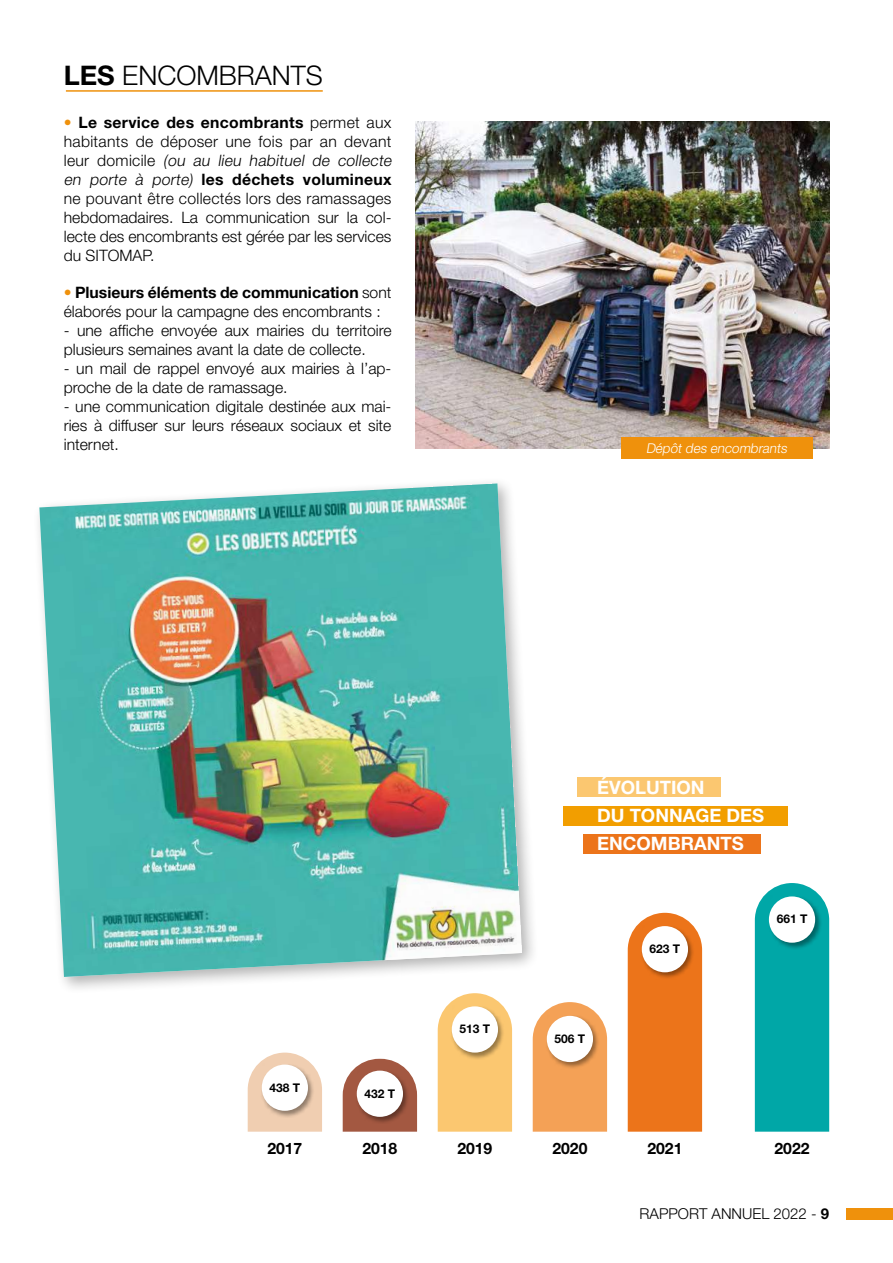
<style>
.page{position:relative;width:893px;height:1263px;background:#fff}
.page>*{position:absolute;margin:0;border:0;box-sizing:border-box;transform-origin:0 0}
.t1{font:300 27px "Helvetica Neue LT";color:#000}
.t2{font:700 18.45px/28.2px "Helvetica Neue LT";color:#fff}
.t3{font:300 15.75px/18.9px "Helvetica Neue LT";color:#000}
.t4{font:700 15.75px "Helvetica Neue LT";color:#000}
.t5{font:300 15px "Helvetica Neue LT";color:#000}
.t6{font:italic 300 13.5px "Helvetica Neue LT";color:#fff}
.t7{font:700 12px "Helvetica Neue LT";color:#000}
.s1{font-weight:700}
.s2{color:#ef910c}
.s3{font-style:italic}
</style>
<div class="page">
<hr style="left:66px;top:90px;width:257px;height:2px;background:#ef910c">
<img style="left:415px;top:121px;width:414px;height:327px">
<div style="left:621px;top:438px;width:191px;height:21px;background:#ef910c"></div>
<div style="left:846px;top:1208px;width:47px;height:11px;background:#ef910c"></div>
<div style="left:755px;top:883px;width:74px;height:249px;background:#00a7a7"></div>
<div style="left:768px;top:895px;width:54px;height:54px;background:#000;opacity:.4"></div>
<div style="left:769px;top:896px;width:46px;height:47px;background:#fff;border-radius:50%"></div>
<svg style="left:438px;top:994px;width:74px;height:138px;background:#fbcb7a"></svg>
<svg style="left:533px;top:1002px;width:74px;height:130px;background:#f4a965"></svg>
<div style="left:628px;top:913px;width:74px;height:219px;background:#ec741a"></div>
<svg style="left:343px;top:1059px;width:74px;height:73px"></svg>
<div style="left:356px;top:1070px;width:54px;height:54px;background:#000;opacity:.4"></div>
<div style="left:357px;top:1070px;width:46px;height:47px;background:#fff;border-radius:50%"></div>
<div style="left:451px;top:1005px;width:54px;height:54px;background:#000;opacity:.4"></div>
<div style="left:452px;top:1006px;width:46px;height:46px;background:#fff;border-radius:50%"></div>
<div style="left:546px;top:1015px;width:54px;height:54px;background:#000;opacity:.4"></div>
<div style="left:547px;top:1016px;width:46px;height:46px;background:#fff;border-radius:50%"></div>
<div style="left:641px;top:925px;width:54px;height:54px;background:#000;opacity:.4"></div>
<div style="left:642px;top:926px;width:46px;height:46px;background:#fff;border-radius:50%"></div>
<svg style="left:248px;top:1052px;width:74px;height:80px"></svg>
<div style="left:261px;top:1064px;width:54px;height:54px;background:#000;opacity:.4"></div>
<div style="left:262px;top:1064px;width:46px;height:47px;background:#fff;border-radius:50%"></div>
<div style="left:583px;top:834px;width:178px;height:20px;background:#ec741a"></div>
<div style="left:563px;top:805px;width:225px;height:20px;background:#f29e00"></div>
<div style="left:577px;top:777px;width:144px;height:20px;background:#fbc770"></div>
<div style="left:33px;top:477px;width:507px;height:517px;background:#000;opacity:.3"></div>
<img style="left:39px;top:483px;width:483px;height:494px">
<h1 class="t1" style="left:64px;top:60px;width:261px"><span class="s1">LES</span> ENCOMBRANTS</h1>
<p class="t3" style="left:64px;top:113px;width:332px"><span class="s2">•</span> <span class="s1">Le service des encombrants</span> permet aux habitants de déposer une fois par an devant l e u r d o m i c i l e <span class="s3">(ou au lieu habituel de collecte en porte à porte)</span> <span class="s1">les déchets volumineux </span>ne pouvant être collectés lors des ramassages hebdomadaires. La communication sur la col&shy;lecte des encombrants est gérée par les services du SITOMAP.</p>
<p class="t3" style="left:64px;top:283px;width:329px"><span class="s2">•</span> <span class="s1">Plusieurs éléments de communication</span> sont élaborés pour la campagne des encombrants :</p>
<p class="t3" style="left:64px;top:321px;width:329px">- une affiche envoyée aux mairies du territoire plusieurs semaines avant la date de collecte.</p>
<p class="t3" style="left:64px;top:359px;width:329px">- un mail de rappel envoyé aux mairies à l’ap&shy;proche de la date de ramassage.</p>
<p class="t3" style="left:64px;top:397px;width:329px;text-align:justify">- une communication digitale destinée aux mai&shy;ries à diffuser sur leurs réseaux sociaux et site internet.</p>
<p class="t6" style="left:646px;top:440px;width:145px">Dépôt des encombrants</p>
<p class="t7" style="left:270px;top:1083px;width:32px">438 T</p>
<p class="t7" style="left:365px;top:1089px;width:32px">432 T</p>
<p class="t7" style="left:460px;top:1024px;width:32px">513 T</p>
<p class="t2" style="left:597px;top:775px;width:169px">ÉVOLUTION<br>DU TONNAGE DES<br>ENCOMBRANTS</p>
<p class="t7" style="left:650px;top:944px;width:32px">623 T</p>
<p class="t7" style="left:777px;top:915px;width:32px">661 T</p>
<p class="t7" style="left:555px;top:1034px;width:32px">506 T</p>
<p class="t4" style="left:267px;top:1142px;width:37px">2017</p>
<p class="t4" style="left:362px;top:1142px;width:37px">2018</p>
<p class="t4" style="left:457px;top:1142px;width:37px">2019</p>
<p class="t4" style="left:552px;top:1142px;width:37px">2020</p>
<p class="t4" style="left:647px;top:1142px;width:37px">2021</p>
<p class="t4" style="left:774px;top:1142px;width:37px">2022</p>
<p class="t5" style="left:640px;top:1206px;width:191px">RAPPORT ANNUEL 2022 - <span class="s1">9</span></p>
</div>
